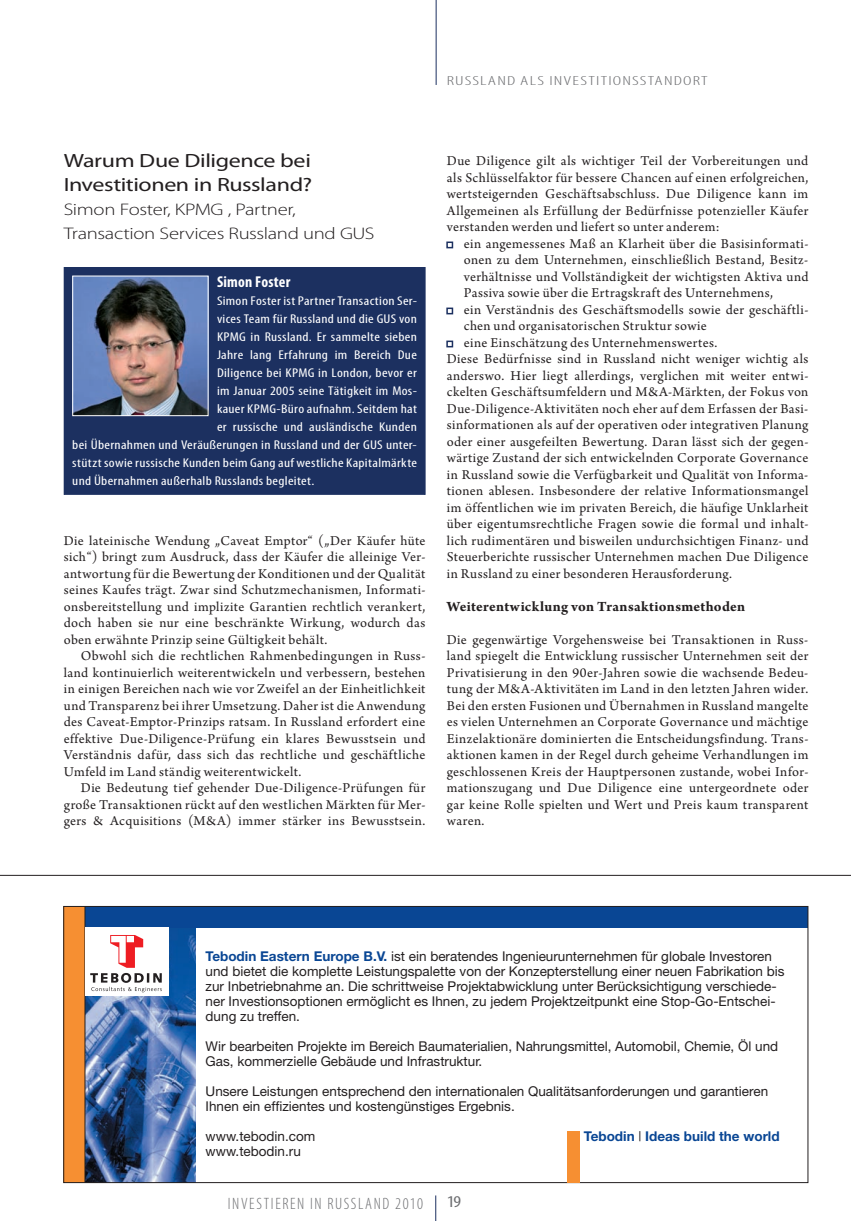
<style>
.page{position:relative;width:851px;height:1221px;background:#fff}
.page>*{position:absolute;margin:0;border:0;box-sizing:border-box;transform-origin:0 0}
.t1{font:19.2px/24px "Myriad Pro";letter-spacing:-.015em;color:#231f20;scale:1.25 1}
.t2{font:300 16.8px/24px "Myriad Pro";letter-spacing:-.02em;color:#231f20;scale:1.24 1}
.t3{font:300 condensed 16.5px "Myriad Pro";letter-spacing:.095em;color:#6d6e71}
.t4{font:condensed 16.5px "Myriad Pro";color:#6d6e71;scale:1.2 1}
.t5{font:700 condensed 15.75px "Myriad Pro";letter-spacing:.015em;color:#fff}
.t6{font:700 15px "Arno Pro";letter-spacing:.02em;color:#231f20}
.t7{font:14.25px/16.5px "Arno Pro";letter-spacing:.025em;color:#231f20;text-align:justify}
.t8{font:13.5px/15px "Helvetica Neue";color:#231f20}
.t9{font:700 13.5px "Helvetica Neue";color:#094694}
.t10{font:300 condensed 13.2px "Myriad Pro";letter-spacing:.055em;color:#6d6e71;scale:1.5 1}
.t11{font:condensed 12.75px "Myriad Pro";letter-spacing:.02em;color:#fff;scale:1.2 1}
.s1{font-weight:700;color:#094694}
.s2{font-weight:400;color:#231f20}
</style>
<div class="page">
<svg style="left:435px;top:1195px;width:1px;height:25px"></svg>
<hr style="left:435px;top:0;width:1px;height:85px;background:#1c3060">
<div style="left:64px;top:267px;width:361px;height:227px;background:#1c3060"></div>
<img style="left:74px;top:278px;width:132px;height:136px">
<div style="left:72px;top:276px;width:136px;height:140px;border:1px solid #fff"></div>
<hr style="left:0;top:875px;width:850px;height:1px;background:#231f20">
<img style="left:86px;top:927px;width:110px;height:253px">
<div style="left:63px;top:906px;width:745px;height:21px;background:#094694"></div>
<div style="left:63px;top:906px;width:22px;height:276px;background:#f68f32"></div>
<hr style="left:85px;top:906px;width:1px;height:276px;background:#231f20">
<div style="left:85px;top:927px;width:83px;height:68px;background:#fff"></div>
<svg style="left:90px;top:935px;width:72px;height:57px"></svg>
<div style="left:566px;top:1131px;width:13px;height:51px;background:#f68f32"></div>
<p class="t10" style="left:446px;top:76px;width:175px">RUSSLAND ALS INVESTITIONSSTANDORT</p>
<p class="t1" style="left:64px;top:150px;width:200px">Warum Due Diligence bei<br>Investitionen in Russland?</p>
<p class="t2" style="left:64px;top:198px;width:252px">Simon Foster, KPMG , Partner,<br>Transaction Services Russland und GUS</p>
<p class="t5" style="left:217px;top:276px;width:75px">Simon Foster</p>
<p class="t11" style="left:217px;top:296px;width:168px">Simon Foster ist Partner Transaction Ser-</p>
<p class="t11" style="left:217px;top:314px;width:168px">vices Team für Russland und die GUS von</p>
<p class="t11" style="left:217px;top:332px;width:168px">KPMG in Russland. Er sammelte sieben</p>
<p class="t11" style="left:217px;top:350px;width:168px">Jahre lang Erfahrung im Bereich Due</p>
<p class="t11" style="left:217px;top:368px;width:168px">Diligence bei KPMG in London, bevor er</p>
<p class="t11" style="left:217px;top:386px;width:168px">im Januar 2005 seine Tätigkeit im Mos-</p>
<p class="t11" style="left:217px;top:404px;width:168px">kauer KPMG-Büro aufnahm. Seitdem hat</p>
<p class="t11" style="left:217px;top:422px;width:168px">er russische und ausländische Kunden</p>
<p class="t11" style="left:72px;top:440px;width:288px">bei Übernahmen und Veräußerungen in Russland und der GUS unter-</p>
<p class="t11" style="left:72px;top:458px;width:289px">stützt sowie russische Kunden beim Gang auf westliche Kapitalmärkte</p>
<p class="t11" style="left:72px;top:476px;width:203px">und Übernahmen außerhalb Russlands begleitet.</p>
<p class="t7" style="left:64px;top:533px;width:363px">Die lateinische Wendung „Caveat Emptor“ („Der Käufer hüte</p>
<p class="t7" style="left:64px;top:550px;width:363px">sich“) bringt zum Ausdruck, dass der Käufer die alleinige Ver-</p>
<p class="t7" style="left:64px;top:566px;width:363px">antwortung für die Bewertung der Konditionen und der Qualität</p>
<p class="t7" style="left:64px;top:583px;width:363px">seines Kaufes trägt. Zwar sind Schutzmechanismen, Informati-</p>
<p class="t7" style="left:64px;top:599px;width:363px">onsbereitstellung und implizite Garantien rechtlich verankert,</p>
<p class="t7" style="left:64px;top:616px;width:363px">doch haben sie nur eine beschränkte Wirkung, wodurch das</p>
<p class="t7" style="left:64px;top:632px;width:265px">oben erwähnte Prinzip seine Gültigkeit behält.</p>
<p class="t7" style="left:81px;top:649px;width:346px">Obwohl sich die rechtlichen Rahmenbedingungen in Russ-</p>
<p class="t7" style="left:64px;top:665px;width:363px">land kontinuierlich weiterentwickeln und verbessern, bestehen</p>
<p class="t7" style="left:64px;top:682px;width:363px">in einigen Bereichen nach wie vor Zweifel an der Einheitlichkeit</p>
<p class="t7" style="left:64px;top:698px;width:363px">und Transparenz bei ihrer Umsetzung. Daher ist die Anwendung</p>
<p class="t7" style="left:64px;top:715px;width:363px">des Caveat-Emptor-Prinzips ratsam. In Russland erfordert eine</p>
<p class="t7" style="left:64px;top:731px;width:363px">effektive Due-Diligence-Prüfung ein klares Bewusstsein und</p>
<p class="t7" style="left:64px;top:748px;width:363px">Verständnis dafür, dass sich das rechtliche und geschäftliche</p>
<p class="t7" style="left:64px;top:764px;width:239px">Umfeld im Land ständig weiterentwickelt.</p>
<p class="t7" style="left:81px;top:781px;width:346px">Die Bedeutung tief gehender Due-Diligence-Prüfungen für</p>
<p class="t7" style="left:64px;top:797px;width:363px">große Transaktionen rückt auf den westlichen Märkten für Mer-</p>
<p class="t7" style="left:64px;top:814px;width:363px">gers &amp; Acquisitions (M&amp;A) immer stärker ins Bewusstsein.</p>
<p class="t7" style="left:446px;top:154px;width:363px">Due Diligence gilt als wichtiger Teil der Vorbereitungen und</p>
<p class="t7" style="left:446px;top:170px;width:363px">als Schlüsselfaktor für bessere Chancen auf einen erfolgreichen,</p>
<p class="t7" style="left:446px;top:187px;width:363px">wertsteigernden Geschäftsabschluss. Due Diligence kann im</p>
<p class="t7" style="left:446px;top:203px;width:363px">Allgemeinen als Erfüllung der Bedürfnisse potenzieller Käufer</p>
<p class="t7" style="left:446px;top:220px;width:274px">verstanden werden und liefert so unter anderem:</p>
<p class="t7" style="left:463px;top:236px;width:346px">ein angemessenes Maß an Klarheit über die Basisinformati-</p>
<p class="t7" style="left:463px;top:253px;width:346px">onen zu dem Unternehmen, einschließlich Bestand, Besitz-</p>
<p class="t7" style="left:463px;top:269px;width:346px">verhältnisse und Vollständigkeit der wichtigsten Aktiva und</p>
<p class="t7" style="left:463px;top:286px;width:311px">Passiva sowie über die Ertragskraft des Unternehmens,</p>
<p class="t7" style="left:463px;top:302px;width:346px">ein Verständnis des Geschäftsmodells sowie der geschäftli-</p>
<p class="t7" style="left:463px;top:319px;width:244px">chen und organisatorischen Struktur sowie</p>
<p class="t7" style="left:463px;top:335px;width:255px">eine Einschätzung des Unternehmenswertes.</p>
<p class="t7" style="left:446px;top:352px;width:363px">Diese Bedürfnisse sind in Russland nicht weniger wichtig als</p>
<p class="t7" style="left:446px;top:368px;width:363px">anderswo. Hier liegt allerdings, verglichen mit weiter entwi-</p>
<p class="t7" style="left:446px;top:385px;width:363px">ckelten Geschäftsumfeldern und M&amp;A-Märkten, der Fokus von</p>
<p class="t7" style="left:446px;top:401px;width:363px">Due-Diligence-Aktivitäten noch eher auf dem Erfassen der Basi-</p>
<p class="t7" style="left:446px;top:418px;width:363px">sinformationen als auf der operativen oder integrativen Planung</p>
<p class="t7" style="left:446px;top:434px;width:363px">oder einer ausgefeilten Bewertung. Daran lässt sich der gegen-</p>
<p class="t7" style="left:446px;top:451px;width:363px">wärtige Zustand der sich entwickelnden Corporate Governance</p>
<p class="t7" style="left:446px;top:467px;width:363px">in Russland sowie die Verfügbarkeit und Qualität von Informa-</p>
<p class="t7" style="left:446px;top:484px;width:363px">tionen ablesen. Insbesondere der relative Informationsmangel</p>
<p class="t7" style="left:446px;top:500px;width:363px">im öffentlichen wie im privaten Bereich, die häufige Unklarheit</p>
<p class="t7" style="left:446px;top:517px;width:363px">über eigentumsrechtliche Fragen sowie die formal und inhalt-</p>
<p class="t7" style="left:446px;top:533px;width:363px">lich rudimentären und bisweilen undurchsichtigen Finanz- und</p>
<p class="t7" style="left:446px;top:550px;width:363px">Steuerberichte russischer Unternehmen machen Due Diligence</p>
<p class="t7" style="left:446px;top:566px;width:287px">in Russland zu einer besonderen Herausforderung.</p>
<p class="t6" style="left:446px;top:601px;width:300px">Weiterentwicklung von Transaktionsmethoden</p>
<p class="t7" style="left:446px;top:632px;width:363px">Die gegenwärtige Vorgehensweise bei Transaktionen in Russ&shy;land spiegelt die Entwicklung russischer Unternehmen seit der Privatisierung in den 90er-Jahren sowie die wachsende Bedeu&shy;tung der M&amp;A-Aktivitäten im Land in den letzten Jahren wider.<br>Bei den ersten Fusionen und Übernahmen in Russland mangelte es vielen Unternehmen an Corporate Governance und mächtige Einzelaktionäre dominierten die Entscheidungsfindung. Trans&shy;aktionen kamen in der Regel durch geheime Verhandlungen im geschlossenen Kreis der Hauptpersonen zustande, wobei Infor&shy;mationszugang und Due Diligence eine untergeordnete oder gar keine Rolle spielten und Wert und Preis kaum transparent waren.</p>
<p class="t8" style="left:205px;top:950px;width:580px"><span class="s1">Tebodin Eastern Europe B.V.</span> ist ein beratendes Ingenieurunternehmen für globale Investoren und bietet die komplette Leistungspalette von der Konzepterstellung einer neuen Fabrikation bis zur Inbetriebnahme an. Die schrittweise Projektabwicklung unter Berücksichtigung verschiede&shy;ner Investionsoptionen ermöglicht es Ihnen, zu jedem Projektzeitpunkt eine Stop-Go-Entschei&shy;dung zu treffen.</p>
<p class="t8" style="left:205px;top:1040px;width:574px">Wir bearbeiten Projekte im Bereich Baumaterialien, Nahrungsmittel, Automobil, Chemie, Öl und<br>Gas, kommerzielle Gebäude und Infrastruktur.</p>
<p class="t8" style="left:205px;top:1085px;width:564px">Unsere Leistungen entsprechend den internationalen Qualitätsanforderungen und garantieren<br>Ihnen ein effizientes und kostengünstiges Ergebnis.</p>
<p class="t8" style="left:205px;top:1130px;width:111px">www.tebodin.com</p>
<p class="t9" style="left:583px;top:1131px;width:197px">Tebodin <span class="s2">|</span> Ideas build the world</p>
<p class="t8" style="left:205px;top:1145px;width:97px">www.tebodin.ru</p>
<p class="t3" style="left:228px;top:1197px;width:197px">INVESTIEREN IN RUSSLAND 2010</p>
<p class="t4" style="left:448px;top:1195px;width:12px">19</p>
</div>
